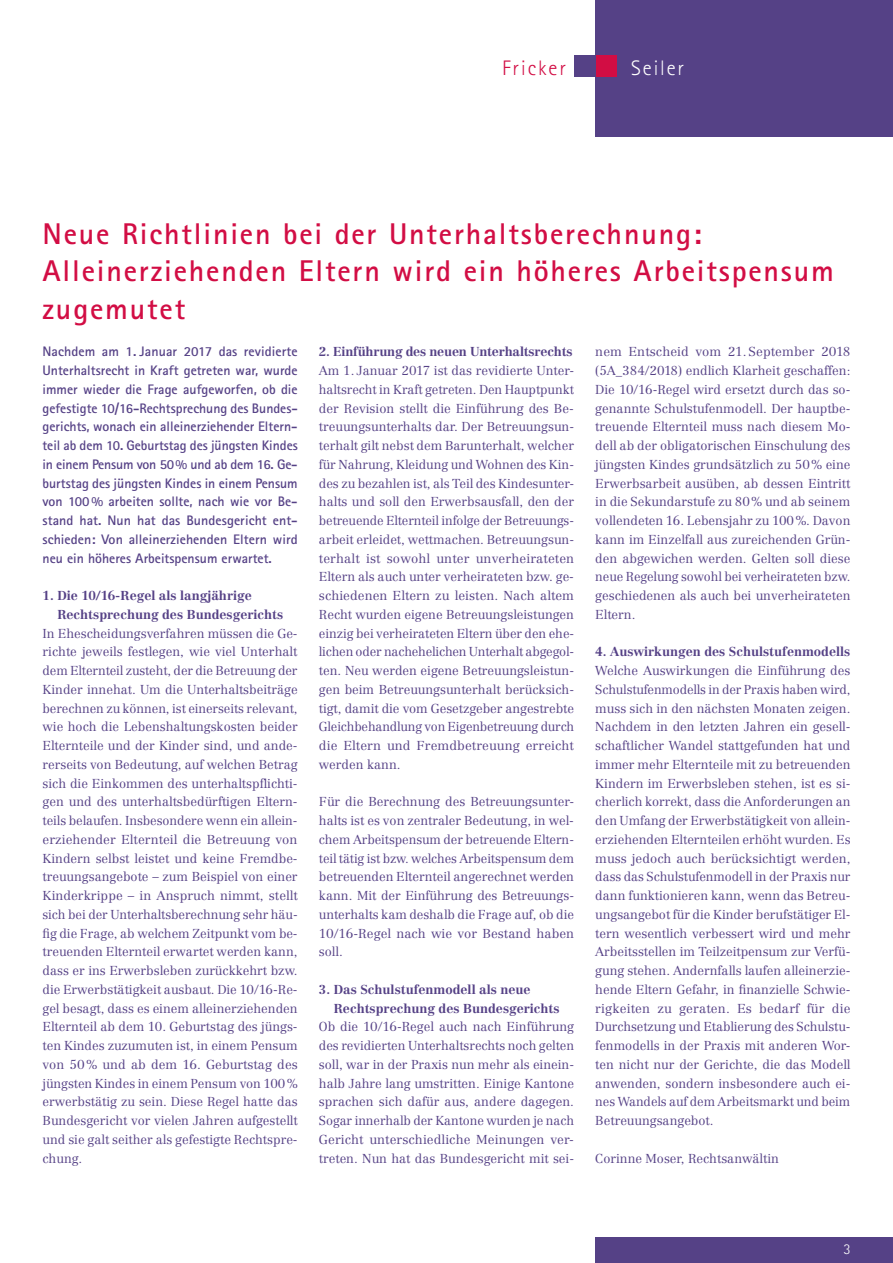
<style>
.page{position:relative;width:893px;height:1263px;background:#fff}
.page>*{position:absolute;margin:0;border:0;box-sizing:border-box;transform-origin:0 0}
.t1{font:700 30px/37.5px "Rotis Sans Serif";letter-spacing:.06em;color:#d20d44}
.t2{font:300 21px "Rotis Sans Serif";letter-spacing:.09em;color:#d20d44}
.t3{font:300 21px "Rotis Sans Serif";letter-spacing:.09em;color:#fff}
.t4{font:300 15px "Rotis Sans Serif";color:#fff}
.t5{font:700 13.8px/18.8px "Rotis Sans Serif";color:#554186;text-align:justify}
.t6{font:300 12.75px/18.8px "Centennial";color:#554186;text-align:justify}
.t7{font:700 12.75px/18.8px "Centennial";color:#554186}
</style>
<div class="page">
<div style="left:595px;top:0;width:298px;height:136px;background:#554186"></div>
<div style="left:595px;top:1237px;width:298px;height:26px;background:#554186"></div>
<div style="left:595px;top:55px;width:22px;height:22px;background:#d20d44"></div>
<div style="left:574px;top:55px;width:21px;height:22px;background:#554186"></div>
<h2 class="t2" style="left:502px;top:56px;width:65px">Fricker</h2>
<h2 class="t3" style="left:631px;top:56px;width:55px">Seiler</h2>
<h1 class="t1" style="left:43px;top:214px;width:793px">Neue Richtlinien bei der Unterhaltsberechnung:<br>Alleinerziehenden Eltern wird ein höheres Arbeitspensum zugemutet</h1>
<p class="t5" style="left:43px;top:342px;width:257px">Nachdem am 1. Januar 2017 das revidierte Unterhaltsrecht in Kraft getreten war, wurde immer wieder die Frage aufgeworfen, ob die gefestigte 10/16-Rechtsprechung des Bundes&shy;gerichts, wonach ein alleinerziehender Eltern&shy;teil ab dem 10. Geburtstag des jüngsten Kindes in einem Pensum von 50% und ab dem 16. Ge&shy;burtstag des jüngsten Kindes in einem Pensum von 100% arbeiten sollte, nach wie vor Be&shy;stand hat. Nun hat das Bundesgericht ent&shy;schieden: Von alleinerziehenden Eltern wird neu ein höheres Arbeitspensum erwartet.</p>
<p class="t7" style="left:57px;top:586px;width:227px;text-indent:-15px">1. Die 10/16-Regel als langjährige<br>Rechtsprechung des Bundesgerichts</p>
<p class="t6" style="left:43px;top:624px;width:257px">In Ehescheidungsverfahren müssen die Ge&shy;richte jeweils festlegen, wie viel Unterhalt dem Elternteil zusteht, der die Betreuung der Kinder innehat. Um die Unterhaltsbeiträge berechnen zu können, ist einerseits relevant, wie hoch die Lebenshaltungskosten beider Elternteile und der Kinder sind, und ande&shy;rerseits von Bedeutung, auf welchen Betrag sich die Einkommen des unterhaltspflichti&shy;gen und des unterhaltsbedürftigen Eltern&shy;teils belaufen. Insbesondere wenn ein allein&shy;erziehender Elternteil die Betreuung von Kindern selbst leistet und keine Fremdbe&shy;treuungsangebote – zum Beispiel von einer Kinderkrippe – in Anspruch nimmt, stellt sich bei der Unterhaltsberechnung sehr häu&shy;fig die Frage, ab welchem Zeitpunkt vom be&shy;treuenden Elternteil erwartet werden kann, dass er ins Erwerbsleben zurückkehrt bzw. die Erwerbstätigkeit ausbaut. Die 10/16-Re&shy;gel besagt, dass es einem alleinerziehenden Elternteil ab dem 10. Geburtstag des jüngs&shy;ten Kindes zuzumuten ist, in einem Pensum von 50% und ab dem 16. Geburtstag des jüngsten Kindes in einem Pensum von 100% erwerbstätig zu sein. Diese Regel hatte das Bundesgericht vor vielen Jahren aufgestellt und sie galt seither als gefestigte Rechtspre&shy;chung.</p>
<p class="t7" style="left:319px;top:342px;width:255px">2. Einführung des neuen Unterhaltsrechts</p>
<p class="t6" style="left:319px;top:361px;width:257px">Am 1. Januar 2017 ist das revidierte Unter&shy;haltsrecht in Kraft getreten. Den Hauptpunkt der Revision stellt die Einführung des Be&shy;treuungsunterhalts dar. Der Betreuungsun&shy;terhalt gilt nebst dem Barunterhalt, welcher für Nahrung, Kleidung und Wohnen des Kin&shy;des zu bezahlen ist, als Teil des Kindesunter&shy;halts und soll den Erwerbsausfall, den der betreuende Elternteil infolge der Betreuungs&shy;arbeit erleidet, wettmachen. Betreuungsun&shy;terhalt ist sowohl unter unverheirateten Eltern als auch unter verheirateten bzw. ge&shy;schiedenen Eltern zu leisten. Nach altem Recht wurden eigene Betreuungsleistungen einzig bei verheirateten Eltern über den ehe&shy;lichen oder nachehelichen Unterhalt abgegol&shy;ten. Neu werden eigene Betreuungsleistun&shy;gen beim Betreuungsunterhalt berücksich&shy;tigt, damit die vom Gesetzgeber angestrebte Gleichbehandlung von Eigenbetreuung durch die Eltern und Fremdbetreuung erreicht werden kann.</p>
<p class="t6" style="left:319px;top:792px;width:257px">Für die Berechnung des Betreuungsunter&shy;halts ist es von zentraler Bedeutung, in wel&shy;chem Arbeitspensum der betreuende Eltern&shy;teil tätig ist bzw. welches Arbeitspensum dem betreuenden Elternteil angerechnet werden kann. Mit der Einführung des Betreuungs&shy;unterhalts kam deshalb die Frage auf, ob die 10/16-Regel nach wie vor Bestand haben soll.</p>
<p class="t7" style="left:334px;top:980px;width:227px;text-indent:-15px">3. Das Schulstufenmodell als neue<br>Rechtsprechung des Bundesgerichts</p>
<p class="t6" style="left:319px;top:1017px;width:257px;text-align:left">Ob die 10/16-Regel auch nach Einführung des revidierten Unterhaltsrechts noch gelten soll, war in der Praxis nun mehr als einein&shy;halb Jahre lang umstritten. Einige Kantone sprachen sich dafür aus, andere dagegen.<br>Sogar innerhalb der Kantone wurden je nach Gericht unterschiedliche Meinungen ver&shy;treten. Nun hat das Bundesgericht mit sei-</p>
<p class="t6" style="left:595px;top:342px;width:257px">nem Entscheid vom 21.September 2018 (5A_384/2018) endlich Klarheit geschaffen:<br>Die 10/16-Regel wird ersetzt durch das so&shy;genannte Schulstufenmodell. Der hauptbe&shy;treuende Elternteil muss nach diesem Mo&shy;dell ab der obligatorischen Einschulung des jüngsten Kindes grundsätzlich zu 50% eine Erwerbsarbeit ausüben, ab dessen Eintritt in die Sekundarstufe zu 80% und ab seinem vollendeten 16. Lebensjahr zu 100%. Davon kann im Einzelfall aus zureichenden Grün&shy;den abgewichen werden. Gelten soll diese neue Regelung sowohl bei verheirateten bzw. geschiedenen als auch bei unverheirateten Eltern.</p>
<p class="t7" style="left:595px;top:642px;width:256px">4. Auswirkungen des Schulstufenmodells</p>
<p class="t6" style="left:595px;top:661px;width:257px">Welche Auswirkungen die Einführung des Schulstufenmodells in der Praxis haben wird, muss sich in den nächsten Monaten zeigen.<br>Nachdem in den letzten Jahren ein gesell&shy;schaftlicher Wandel stattgefunden hat und immer mehr Elternteile mit zu betreuenden Kindern im Erwerbsleben stehen, ist es si&shy;cherlich korrekt, dass die Anforderungen an den Umfang der Erwerbstätigkeit von allein&shy;erziehenden Elternteilen erhöht wurden. Es muss jedoch auch berücksichtigt werden, dass das Schulstufenmodell in der Praxis nur dann funktionieren kann, wenn das Betreu&shy;ungsangebot für die Kinder berufstätiger El&shy;tern wesentlich verbessert wird und mehr Arbeitsstellen im Teilzeitpensum zur Verfü&shy;gung stehen. Andernfalls laufen alleinerzie&shy;hende Eltern Gefahr, in finanzielle Schwie&shy;rigkeiten zu geraten. Es bedarf für die Durchsetzung und Etablierung des Schulstu&shy;fenmodells in der Praxis mit anderen Wor&shy;ten nicht nur der Gerichte, die das Modell anwenden, sondern insbesondere auch ei&shy;nes Wandels auf dem Arbeitsmarkt und beim Betreuungsangebot.</p>
<p class="t6" style="left:595px;top:1149px;width:185px">Corinne Moser, Rechtsanwältin</p>
<p class="t4" style="left:844px;top:1241px;width:9px">3</p>
</div>
